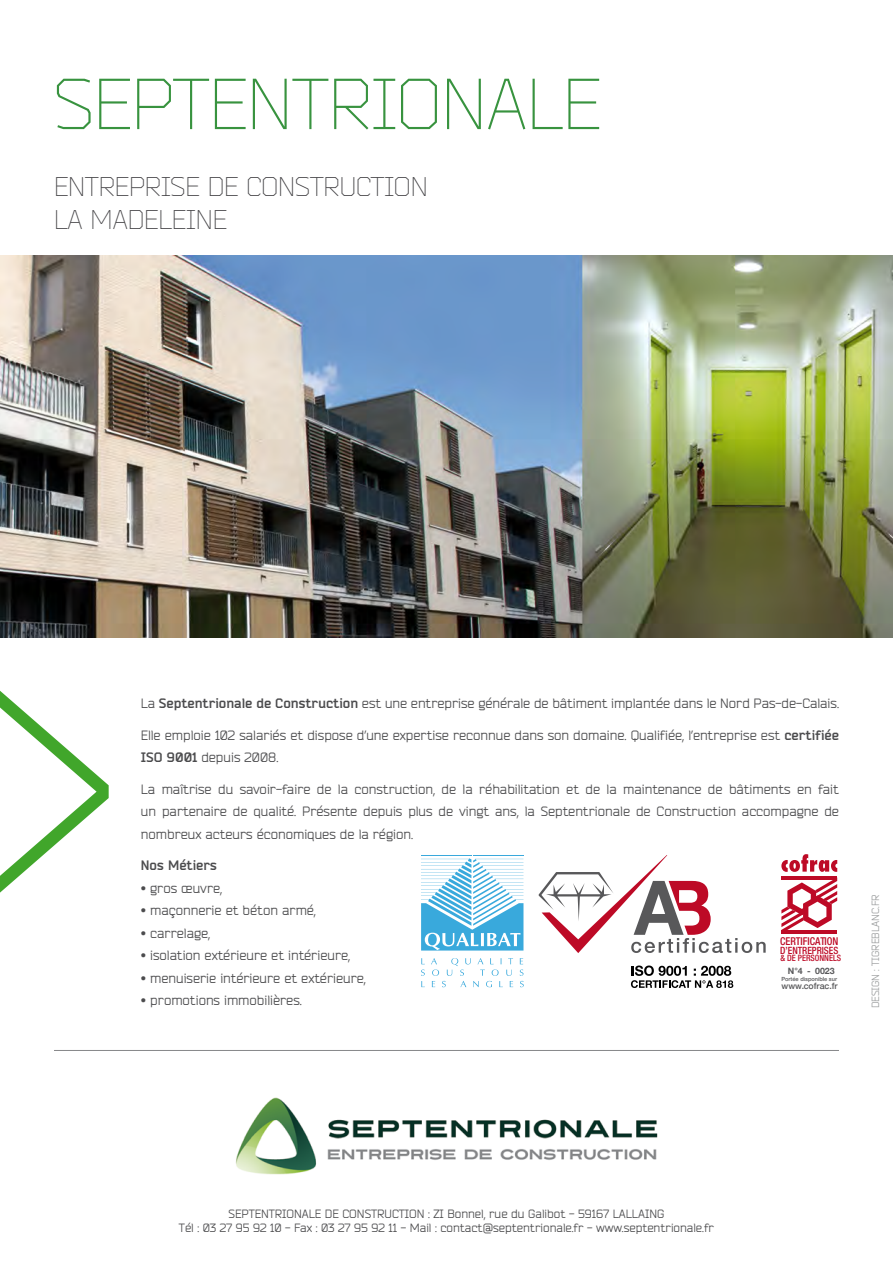
<style>
.page{position:relative;width:893px;height:1263px;background:#fff}
.page>*{position:absolute;margin:0;border:0;box-sizing:border-box;transform-origin:0 0}
.t1{font:300 72px "Bender";color:#38933f}
.t2{font:300 27px/33px "Bender";color:#3e3d40}
.t3{font:13.5px/22.5px "Bender";color:#4b4b4d}
.t4{font:700 13.5px "Bender";color:#4b4b4d}
.t5{font:12px/13.5px "Bender";color:#4b4b4d;text-align:center}
.t6{font:500 condensed 10.8px "Helvetica Neue LT Std";color:#bd0a26;scale:.95 1}
.t7{font:10.5px "Bender";color:#9c9e9f}
.t8{font:500 condensed 10.05px "Helvetica Neue LT Std";color:#bd0a26;scale:.95 1}
.t9{font:500 condensed 8.85px "Helvetica Neue LT Std";color:#bd0a26;scale:.95 1}
.t10{font:500 8.85px "Helvetica Neue";color:#58585a}
.t11{font:700 8.85px "Helvetica Neue";color:#58585a}
.t12{font:500 5.7px "Helvetica Neue";color:#58585a}
.s1{font-weight:700}
</style>
<div class="page">
<svg style="left:0;top:691px;width:109px;height:202px"></svg>
<img style="left:0;top:255px;width:893px;height:382px">
<hr style="left:54px;top:1050px;width:785px;height:1px;background:#87888a">
<img style="left:235px;top:1097px;width:423px;height:78px">
<hr style="left:473px;top:856px;width:50px;height:1px;background:#39a9dc">
<hr style="left:421px;top:856px;width:50px;height:1px;background:#39a9dc">
<svg style="left:421px;top:858px;width:102px;height:92px"></svg>
<svg style="left:421px;top:958px;width:4px;height:29px"></svg>
<svg style="left:431px;top:958px;width:82px;height:29px"></svg>
<svg style="left:520px;top:958px;width:4px;height:29px"></svg>
<hr style="left:781px;top:930px;width:56px;height:4px;background:#bd0a26">
<svg style="left:781px;top:854px;width:56px;height:76px"></svg>
<svg style="left:631px;top:965px;width:102px;height:23px"></svg>
<svg style="left:538px;top:855px;width:228px;height:98px"></svg>
<h1 class="t1" style="left:54px;top:60px;width:548px">SEPTENTRIONALE</h1>
<h2 class="t2" style="left:54px;top:171px;width:375px">ENTREPRISE DE CONSTRUCTION<br>LA MADELEINE</h2>
<p class="t3" style="left:141px;top:692px;width:700px">La <span class="s1">Septentrionale de Construction</span> est une entreprise générale de bâtiment implantée dans le Nord Pas-de-Calais.</p>
<p class="t3" style="left:141px;top:724px;width:700px">Elle emploie 102 salariés et dispose d’une expertise reconnue dans son domaine. Qualifiée, l’entreprise est <span class="s1">certifiée<br>ISO 9001</span> depuis 2008.</p>
<p class="t3" style="left:141px;top:778px;width:700px;text-align:justify">La maîtrise du savoir-faire de la construction, de la réhabilitation et de la maintenance de bâtiments en fait un partenaire de qualité. Présente depuis plus de vingt ans, la Septentrionale de Construction accompagne de nombreux acteurs économiques de la région.</p>
<p class="t4" style="left:141px;top:857px;width:77px">Nos Métiers</p>
<p class="t3" style="left:141px;top:877px;width:83px">• gros œuvre,</p>
<p class="t3" style="left:141px;top:899px;width:177px">• maçonnerie et béton armé,</p>
<p class="t3" style="left:141px;top:922px;width:71px">• carrelage,</p>
<p class="t3" style="left:141px;top:944px;width:211px">• isolation extérieure et intérieure,</p>
<p class="t3" style="left:141px;top:967px;width:227px">• menuiserie intérieure et extérieure,</p>
<p class="t3" style="left:141px;top:989px;width:162px">• promotions immobilières.</p>
<p class="t6" style="left:780px;top:935px;width:63px">CERTIFICATION</p>
<p class="t8" style="left:780px;top:944px;width:63px">D’ENTREPRISES</p>
<p class="t9" style="left:780px;top:953px;width:65px">&amp; DE PERSONNELS</p>
<p class="t11" style="left:788px;top:964px;width:48px">N°4 - 0023</p>
<p class="t12" style="left:781px;top:974px;width:57px">Portée disponible sur</p>
<p class="t10" style="left:782px;top:978px;width:58px">www.cofrac.fr</p>
<p class="t7" style="left:869px;top:1008px;width:115px;rotate:-90deg">DESIGN : TIGREBLANC.FR</p>
<p class="t5" style="left:179px;top:1207px;width:536px">SEPTENTRIONALE DE CONSTRUCTION : ZI Bonnel, rue du Galibot - 59167 LALLAING<br>Tél : 03 27 95 92 10 - Fax : 03 27 95 92 11 - Mail : contact@septentrionale.fr - www.septentrionale.fr</p>
</div>
